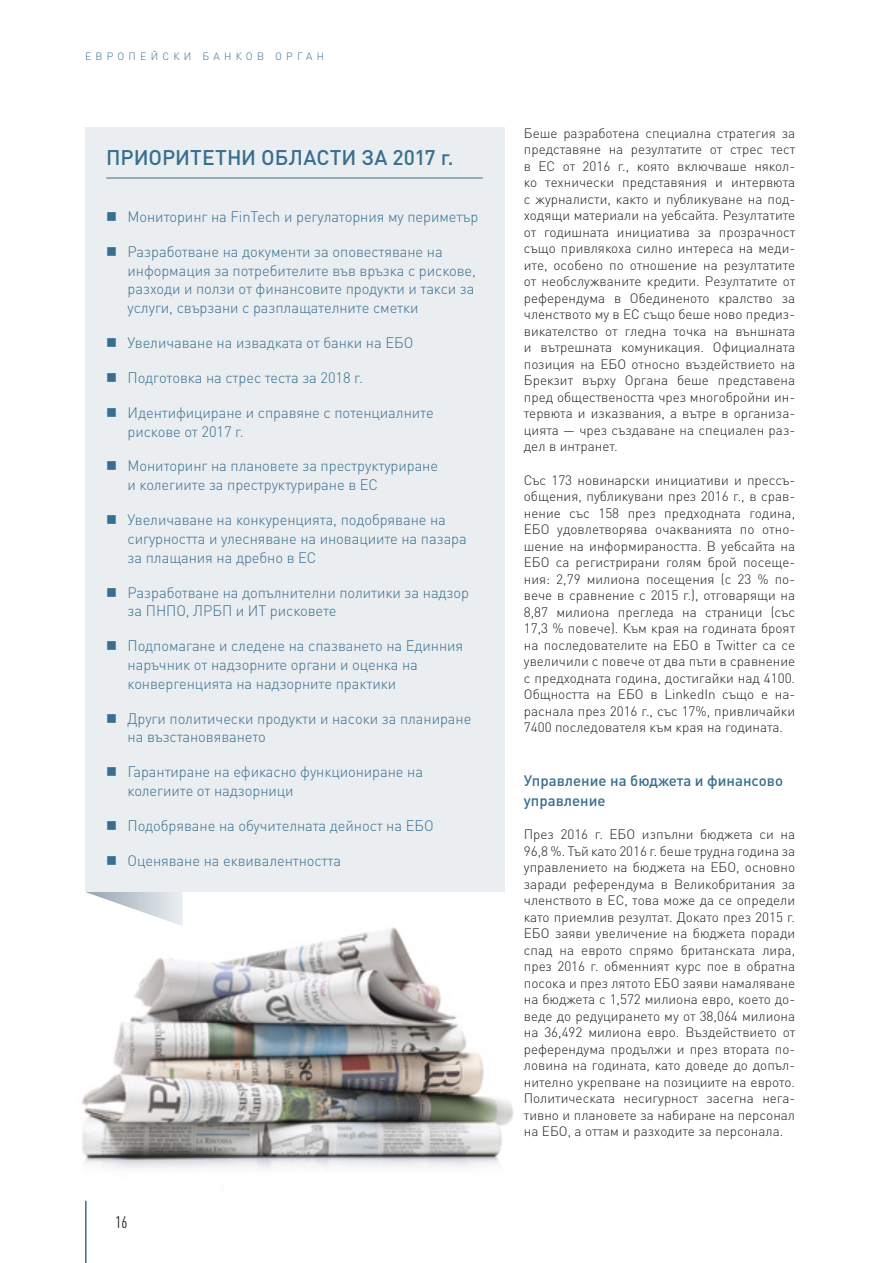
<style>
.page{position:relative;width:893px;height:1263px;background:#fff}
.page>*{position:absolute;margin:0;border:0;box-sizing:border-box;transform-origin:0 0}
.Box_title_ongoing_ac{font:500 21px "DIN Pro";color:#386e8f}
.t1{font:condensed 16.5px "DIN Pro";color:#231f20}
.t2{font:300 15px/18.8px "DIN Pro";letter-spacing:-.005em;color:#386e8f}
.title3{font:500 15px/19.5px "DIN Pro";color:#386e8f}
.body{font:300 13.5px/16.5px "DIN Pro";color:#231f20;text-align:justify}
.t3{font:300 10.5px "DIN Pro";letter-spacing:.4em;color:#386e8f}
</style>
<div class="page">
<hr style="left:85px;top:1201px;width:2px;height:62px;background:#386e8f">
<img style="left:82px;top:927px;width:432px;height:242px">
<div style="left:85px;top:128px;width:419px;height:764px;background:#eaeef1"></div>
<hr style="left:106px;top:178px;width:377px;height:1px;background:#386e8f">
<svg style="left:86px;top:892px;width:97px;height:34px"></svg>
<p class="t3" style="left:85px;top:49px;width:241px">ЕВРОПЕЙСКИ БАНКОВ ОРГАН</p>
<h3 class="Box_title_ongoing_ac" style="left:106px;top:143px;width:349px">ПРИОРИТЕТНИ ОБЛАСТИ ЗА 2017 г.</h3>
<p class="t2" style="left:128px;top:206px;width:352px">Мониторинг на FinTech и регулаторния му периметър</p>
<p class="t2" style="left:128px;top:241px;width:350px">Разработване на документи за оповестяване на информация за потребителите във връзка с рискове, разходи и ползи от финансовите продукти и такси за услуги, свързани с разплащателните сметки</p>
<p class="t2" style="left:128px;top:333px;width:287px">Увеличаване на извадката от банки на ЕБО</p>
<p class="t2" style="left:128px;top:367px;width:237px">Подготовка на стрес теста за 2018 г.</p>
<p class="t2" style="left:128px;top:402px;width:308px">Идентифициране и справяне с потенциалните рискове от 2017 г.</p>
<p class="t2" style="left:128px;top:456px;width:312px">Мониторинг на плановете за преструктуриране и колегиите за преструктуриране в ЕС</p>
<p class="t2" style="left:128px;top:510px;width:341px">Увеличаване на конкуренцията, подобряване на сигурността и улесняване на иновациите на пазара за плащания на дребно в ЕС</p>
<p class="t2" style="left:128px;top:582px;width:343px">Разработване на допълнителни политики за надзор за ПНПО, ЛРБП и ИТ рисковете</p>
<p class="t2" style="left:128px;top:636px;width:337px">Подпомагане и следене на спазването на Единния наръчник от надзорните органи и оценка на конвергенцията на надзорните практики</p>
<p class="t2" style="left:128px;top:708px;width:345px">Други политически продукти и насоки за планиране на възстановяването</p>
<p class="t2" style="left:128px;top:762px;width:297px">Гарантиране на ефикасно функциониране на колегиите от надзорници</p>
<p class="t2" style="left:128px;top:815px;width:308px">Подобряване на обучителната дейност на ЕБО</p>
<p class="t2" style="left:128px;top:850px;width:215px">Оценяване на еквивалентността</p>
<p class="t1" style="left:116px;top:1212px;width:13px">16</p>
<p class="body" style="left:524px;top:124px;width:273px">Беше разработена специална стратегия за представяне на резултатите от стрес тест в ЕС от 2016 г., която включваше някол&shy;ко технически представяния и интервюта с журналисти, както и публикуване на под&shy;ходящи материали на уебсайта. Резултатите от годишната инициатива за прозрачност също привлякоха силно интереса на меди&shy;ите, особено по отношение на резултатите от необслужваните кредити. Резултатите от референдума в Обединеното кралство за членството му в ЕС също беше ново предиз&shy;викателство от гледна точка на външната и вътрешната комуникация. Официалната позиция на ЕБО относно въздействието на Брекзит върху Органа беше представена пред обществеността чрез многобройни ин&shy;тервюта и изказвания, а вътре в организа&shy;цията — чрез създаване на специален раз&shy;дел в интранет.</p>
<p class="body" style="left:524px;top:471px;width:273px">Със 173 новинарски инициативи и прессъ&shy;общения, публикувани през 2016 г., в срав&shy;нение със 158 през предходната година, ЕБО удовлетворява очакванията по отно&shy;шение на информираността. В уебсайта на ЕБО са регистрирани голям брой посеще&shy;ния: 2,79 милиона посещения (с 23 % по&shy;вече в сравнение с 2015 г.), отговарящи на 8,87 милиона прегледа на страници (със 17,3 % повече). Към края на годината броят на последователите на ЕБО в Twitter са се увеличили с повече от два пъти в сравнение с предходната година, достигайки над 4100.<br>Общността на ЕБО в LinkedIn също е на&shy;раснала през 2016 г., със 17%, привличайки 7400 последователя към края на годината.</p>
<h3 class="title3" style="left:524px;top:770px;width:261px">Управление на бюджета и финансово управление</h3>
<p class="body" style="left:524px;top:825px;width:273px">През 2016 г. ЕБО изпълни бюджета си на 96,8 %. Тъй като 2016 г. беше трудна година за управлението на бюджета на ЕБО, основно заради референдума в Великобритания за членството в ЕС, това може да се определи като приемлив резултат. Докато през 2015 г.<br>ЕБО заяви увеличение на бюджета поради спад на еврото спрямо британската лира, през 2016 г. обменният курс пое в обратна посока и през лятото ЕБО заяви намаляване на бюджета с 1,572 милиона евро, което до&shy;веде до редуцирането му от 38,064 милиона на 36,492 милиона евро. Въздействието от референдума продължи и през втората по&shy;ловина на годината, като доведе до допъл&shy;нително укрепване на позициите на еврото.<br>Политическата несигурност засегна нега&shy;тивно и плановете за набиране на персонал на ЕБО, а оттам и разходите за персонала.</p>
</div>
